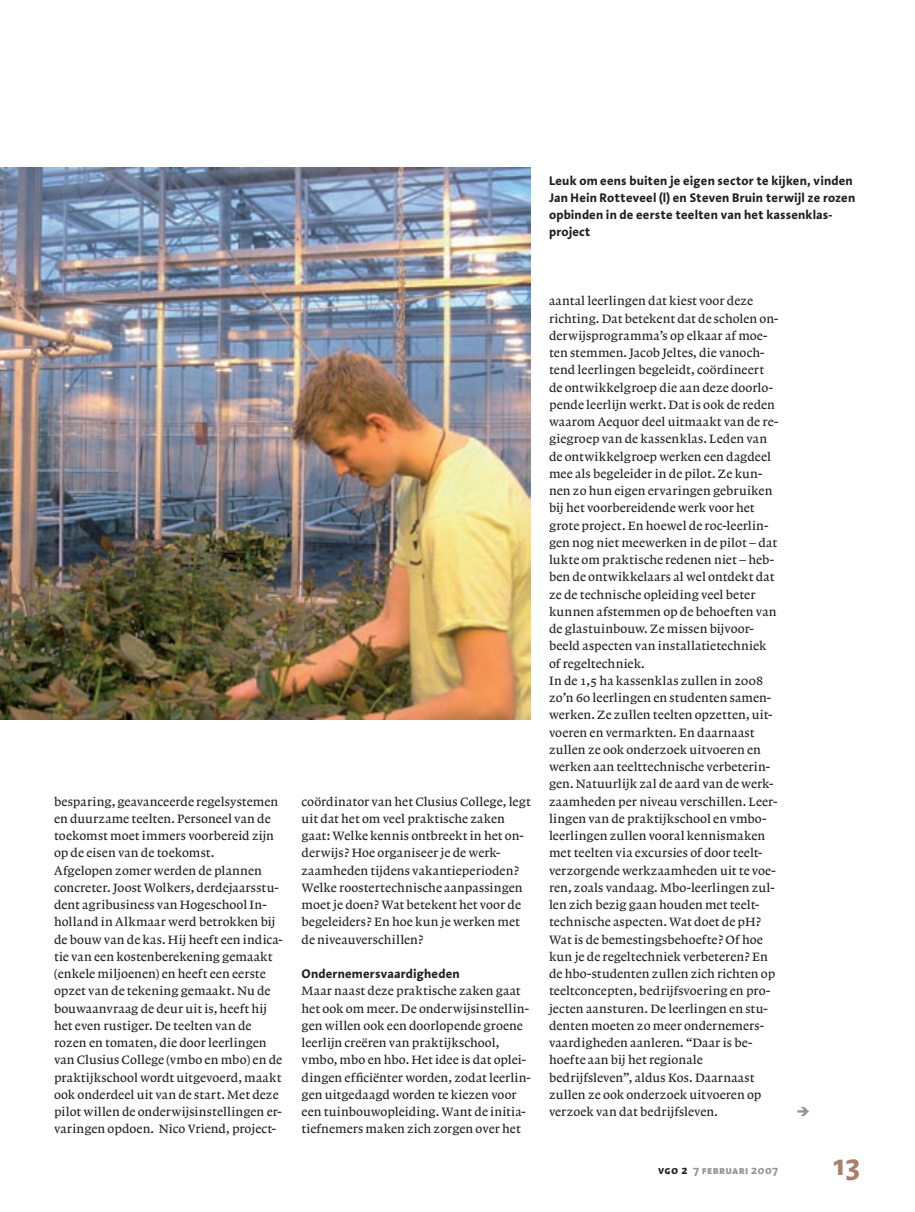
<style>
.page{position:relative;width:915px;height:1212px;background:#fff}
.page>*{position:absolute;margin:0;border:0;box-sizing:border-box;transform-origin:0 0}
.t1{font:700 30px "Linotype Aroma";color:#a8806e}
.t2{font:500 12.75px/17.2px "Lexicon No 1 Roman A";letter-spacing:.01em;color:#231f20}
.t3{font:700 12.75px/17.2px "Linotype Aroma";letter-spacing:.005em;color:#231f20}
.t4{font:700 12px "Linotype Aroma SC";letter-spacing:.02em;color:#939598}
.s1{color:#231f20}
</style>
<div class="page">
<img style="left:0;top:167px;width:530px;height:552px">
<p class="t3" style="left:549px;top:171px;width:308px">Leuk om eens buiten je eigen sector te kijken, vinden Jan Hein Rotteveel (l) en Steven Bruin terwijl ze rozen opbinden in de eerste teelten van het kassenklas&shy;project</p>
<p class="t2" style="left:54px;top:793px;width:230px">besparing, geavanceerde regelsystemen en duurzame teelten. Personeel van de toekomst moet immers voorbereid zijn op de eisen van de toekomst.<br>Afgelopen zomer werden de plannen concreter. Joost Wolkers, derdejaarsstu&shy;dent agribusiness van Hogeschool In&shy;holland in Alkmaar werd betrokken bij de bouw van de kas. Hij heeft een indica&shy;tie van een kostenberekening gemaakt (enkele miljoenen) en heeft een eerste opzet van de tekening gemaakt. Nu de bouwaanvraag de deur uit is, heeft hij het even rustiger. De teelten van de rozen en tomaten, die door leerlingen van Clusius College (vmbo en mbo) en de praktijkschool wordt uitgevoerd, maakt ook onderdeel uit van de start. Met deze pilot willen de onderwijsinstellingen er&shy;varingen opdoen. Nico Vriend, project-</p>
<p class="t2" style="left:301px;top:793px;width:231px">coördinator van het Clusius College, legt uit dat het om veel praktische zaken gaat: Welke kennis ontbreekt in het on&shy;derwijs? Hoe organiseer je de werk&shy;zaamheden tijdens vakantieperioden?<br>Welke roostertechnische aanpassingen moet je doen? Wat betekent het voor de begeleiders? En hoe kun je werken met de niveauverschillen?</p>
<p class="t3" style="left:301px;top:965px;width:160px">Ondernemersvaardigheden</p>
<p class="t2" style="left:301px;top:982px;width:231px">Maar naast deze praktische zaken gaat het ook om meer. De onderwijsinstellin&shy;gen willen ook een doorlopende groene leerlijn creëren van praktijkschool, vmbo, mbo en hbo. Het idee is dat oplei&shy;dingen efficiënter worden, zodat leerlin&shy;gen uitgedaagd worden te kiezen voor een tuinbouwopleiding. Want de initia&shy;tiefnemers maken zich zorgen over het</p>
<p class="t2" style="left:549px;top:292px;width:231px">aantal leerlingen dat kiest voor deze richting. Dat betekent dat de scholen on&shy;derwijsprogramma’s op elkaar af moe&shy;ten stemmen. Jacob Jeltes, die vanoch&shy;tend leerlingen begeleidt, coördineert de ontwikkelgroep die aan deze doorlo&shy;pende leerlijn werkt. Dat is ook de reden waarom Aequor deel uitmaakt van de re&shy;giegroep van de kassenklas. Leden van de ontwikkelgroep werken een dagdeel mee als begeleider in de pilot. Ze kun&shy;nen zo hun eigen ervaringen gebruiken bij het voorbereidende werk voor het grote project. En hoewel de roc-leerlin&shy;gen nog niet meewerken in de pilot – dat lukte om praktische redenen niet – heb&shy;ben de ontwikkelaars al wel ontdekt dat ze de technische opleiding veel beter kunnen afstemmen op de behoeften van de glastuinbouw. Ze missen bijvoor&shy;beeld aspecten van installatietechniek of regeltechniek.<br>In de 1,5 ha kassenklas zullen in 2008 zo’n 60 leerlingen en studenten samen&shy;werken. Ze zullen teelten opzetten, uit&shy;voeren en vermarkten. En daarnaast zullen ze ook onderzoek uitvoeren en werken aan teelttechnische verbeterin&shy;gen. Natuurlijk zal de aard van de werk&shy;zaamheden per niveau verschillen. Leer&shy;lingen van de praktijkschool en vmbo&shy;leerlingen zullen vooral kennismaken met teelten via excursies of door teelt&shy;verzorgende werkzaamheden uit te voe&shy;ren, zoals vandaag. Mbo-leerlingen zul&shy;len zich bezig gaan houden met teelt&shy;technische aspecten. Wat doet de pH?<br>Wat is de bemestingsbehoefte? Of hoe kun je de regeltechniek verbeteren? En de hbo-studenten zullen zich richten op teeltconcepten, bedrijfsvoering en pro&shy;jecten aansturen. De leerlingen en stu&shy;denten moeten zo meer ondernemers&shy;vaardigheden aanleren. “Daar is be&shy;hoefte aan bij het regionale bedrijfsleven”, aldus Kos. Daarnaast zullen ze ook onderzoek uitvoeren op verzoek van dat bedrijfsleven.</p>
<p class="t4" style="left:658px;top:1162px;width:122px"><span class="s1">vgo 2</span> 7 februari 2007</p>
<h1 class="t1" style="left:830px;top:1144px;width:28px">13</h1>
</div>
